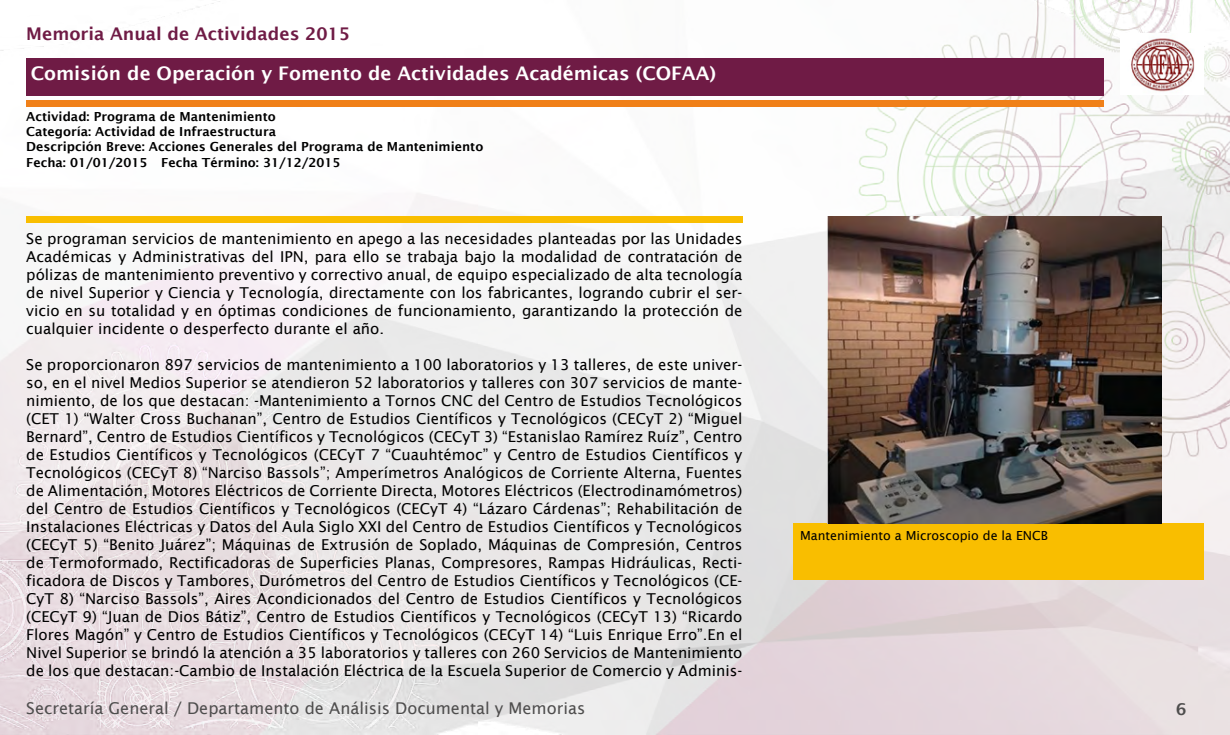
<style>
.page{position:relative;width:1230px;height:735px;background:#fff}
.page>*{position:absolute;margin:0;border:0;box-sizing:border-box;transform-origin:0 0}
.t1{font:600 18.75px "Lucida Sans";color:#fff}
.t2{font:600 17.5px "Lucida Sans";color:#6f1b45}
.t3{font:16.25px "Lucida Sans";color:#4e4d4d}
.t4{font:600 16.25px "Lucida Sans";color:#4e4d4d}
.t5{font:15px/18px "Lucida Sans";color:#000;text-align:justify}
.t6{font:600 12.5px/15px "Lucida Sans";color:#000}
.t7{font:12.5px "Lucida Sans";color:#000}
</style>
<div class="page">
<img style="left:0;top:0;width:1230px;height:735px">
<div style="left:26px;top:58px;width:1078px;height:38px;background:#6f1b45"></div>
<div style="left:26px;top:216px;width:716px;height:7px;background:#f9be00"></div>
<div style="left:26px;top:100px;width:1078px;height:6px;background:#f08018"></div>
<div style="left:793px;top:524px;width:411px;height:56px;background:#f9be00"></div>
<img style="left:828px;top:217px;width:334px;height:307px">
<img style="left:1120px;top:34px;width:84px;height:61px">
<p class="t2" style="left:26px;top:24px;width:325px">Memoria Anual de Actividades 2015</p>
<p class="t1" style="left:31px;top:63px;width:687px">Comisión de Operación y Fomento de Actividades Académicas (COFAA)</p>
<p class="t6" style="left:26px;top:109px;width:459px">Actividad: Programa de Mantenimiento<br>Categoría: Actividad de Infraestructura<br>Descripción Breve: Acciones Generales del Programa de Mantenimiento</p>
<p class="t6" style="left:26px;top:155px;width:316px">Fecha: 01/01/2015 Fecha Término: 31/12/2015</p>
<p class="t5" style="left:26px;top:229px;width:718px">Se programan servicios de mantenimiento en apego a las necesidades planteadas por las Unidades Académicas y Administrativas del IPN, para ello se trabaja bajo la modalidad de contratación de pólizas de mantenimiento preventivo y correctivo anual, de equipo especializado de alta tecnología de nivel Superior y Ciencia y Tecnología, directamente con los fabricantes, logrando cubrir el ser&shy;vicio en su totalidad y en óptimas condiciones de funcionamiento, garantizando la protección de cualquier incidente o desperfecto durante el año.</p>
<p class="t5" style="left:26px;top:355px;width:718px">Se proporcionaron 897 servicios de mantenimiento a 100 laboratorios y 13 talleres, de este univer&shy;so, en el nivel Medios Superior se atendieron 52 laboratorios y talleres con 307 servicios de mante&shy;nimiento, de los que destacan: -Mantenimiento a Tornos CNC del Centro de Estudios Tecnológicos (CET 1) “Walter Cross Buchanan”, Centro de Estudios Científicos y Tecnológicos (CECyT 2) “Miguel Bernard”, Centro de Estudios Científicos y Tecnológicos (CECyT 3) “Estanislao Ramírez Ruíz”, Centro de Estudios Científicos y Tecnológicos (CECyT 7 “Cuauhtémoc” y Centro de Estudios Científicos y Tecnológicos (CECyT 8) “Narciso Bassols”; Amperímetros Analógicos de Corriente Alterna, Fuentes de Alimentación, Motores Eléctricos de Corriente Directa, Motores Eléctricos (Electrodinamómetros) del Centro de Estudios Científicos y Tecnológicos (CECyT 4) “Lázaro Cárdenas”; Rehabilitación de Instalaciones Eléctricas y Datos del Aula Siglo XXI del Centro de Estudios Científicos y Tecnológicos (CECyT 5) “Benito Juárez”; Máquinas de Extrusión de Soplado, Máquinas de Compresión, Centros de Termoformado, Rectificadoras de Superficies Planas, Compresores, Rampas Hidráulicas, Recti&shy;ficadora de Discos y Tambores, Durómetros del Centro de Estudios Científicos y Tecnológicos (CE-CyT 8) “Narciso Bassols”, Aires Acondicionados del Centro de Estudios Científicos y Tecnológicos (CECyT 9) “Juan de Dios Bátiz”, Centro de Estudios Científicos y Tecnológicos (CECyT 13) “Ricardo Flores Magón” y Centro de Estudios Científicos y Tecnológicos (CECyT 14) “Luis Enrique Erro”.En el Nivel Superior se brindó la atención a 35 laboratorios y talleres con 260 Servicios de Mantenimiento de los que destacan:-Cambio de Instalación Eléctrica de la Escuela Superior de Comercio y Adminis-</p>
<p class="t7" style="left:800px;top:528px;width:249px">Mantenimiento a Microscopio de la ENCB</p>
<p class="t3" style="left:26px;top:699px;width:561px">Secretaría General / Departamento de Análisis Documental y Memorias</p>
<p class="t4" style="left:1176px;top:700px;width:12px">6</p>
</div>
